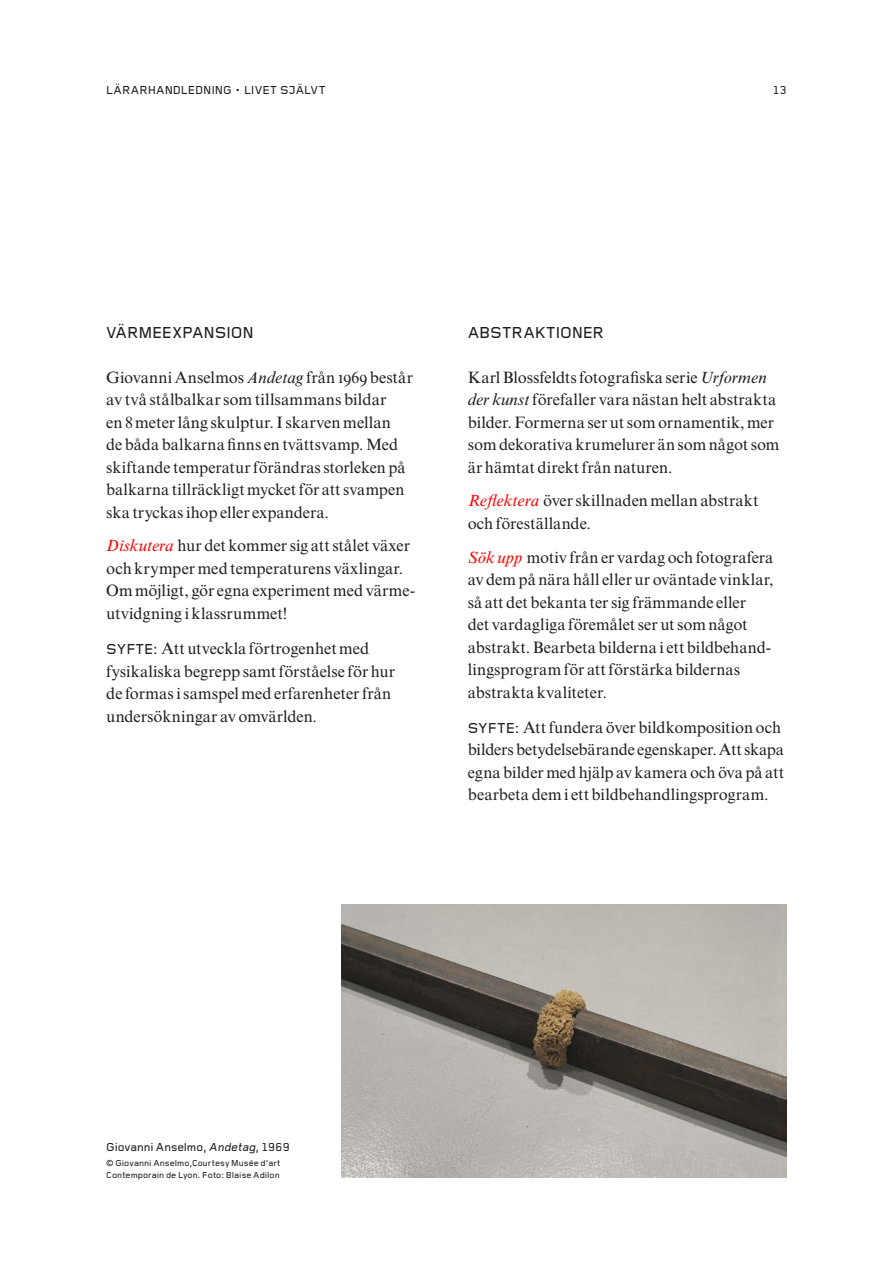
<style>
.page{position:relative;width:893px;height:1263px;background:#fff}
.page>*{position:absolute;margin:0;border:0;box-sizing:border-box;transform-origin:0 0}
.Brödtext{font:16.5px/22.5px "Times MM";color:#231f20}
.Brödtext-2{font:500 16.5px "Gridnik MM";letter-spacing:-.01em;color:#231f20}
.Rubrik{font:500 12px "Gridnik MM";letter-spacing:.005em;color:#231f20}
.Bildtext{font:500 12px "Gridnik MM";letter-spacing:-.01em;color:#231f20}
.Bildtext-2{font:500 9px/12px "Gridnik MM";letter-spacing:.005em;color:#231f20}
.s1{font-style:italic}
.s2{font-style:italic;color:#f00}
.s3{font-family:"Gridnik MM";font-weight:500;font-size:15px}
</style>
<div class="page">
<img style="left:342px;top:905px;width:445px;height:273px">
<p class="Rubrik" style="left:106px;top:83px;width:221px">LÄRARHANDLEDNING • LIVET SJÄLVT</p>
<p class="Rubrik" style="left:773px;top:83px;width:15px">13</p>
<p class="Brödtext-2" style="left:106px;top:323px;width:149px">VÄRMEEXPANSION</p>
<p class="Brödtext" style="left:106px;top:366px;width:308px">Giovanni Anselmos <span class="s1">Andetag</span> från 1969 består av två stålbalkar som tillsammans bildar<br>en 8 meter lång skulptur. I skarven mellan<br>de båda balkarna finns en tvättsvamp. Med skiftande temperatur förändras storleken på balkarna tillräckligt mycket för att svampen ska tryckas ihop eller expandera.</p>
<p class="Brödtext" style="left:106px;top:534px;width:311px"><span class="s2">Diskutera</span> hur det kommer sig att stålet växer och krymper med temperaturens växlingar.<br>Om möjligt, gör egna experiment med värme&shy;utvidgning i klassrummet!</p>
<p class="Brödtext" style="left:106px;top:637px;width:290px"><span class="s3">SYFTE:</span> Att utveckla förtrogenhet med fysikaliska begrepp samt förståelse för hur de formas i samspel med erfarenheter från undersökningar av omvärlden.</p>
<p class="Brödtext-2" style="left:468px;top:323px;width:138px">ABSTRAKTIONER</p>
<p class="Brödtext" style="left:468px;top:366px;width:313px">Karl Blossfeldts fotografiska serie <span class="s1">Urformen der kunst</span> förefaller vara nästan helt abstrakta bilder. Formerna ser ut som ornamentik, mer som dekorativa krumelurer än som något som är hämtat direkt från naturen.</p>
<p class="Brödtext" style="left:468px;top:489px;width:292px"><span class="s2">Reflektera</span> över skillnaden mellan abstrakt och föreställande.</p>
<p class="Brödtext" style="left:468px;top:546px;width:307px"><span class="s2">Sök upp</span> motiv från er vardag och fotografera av dem på nära håll eller ur oväntade vinklar, så att det bekanta ter sig främmande eller<br>det vardagliga föremålet ser ut som något abstrakt. Bearbeta bilderna i ett bildbehand&shy;lingsprogram för att förstärka bildernas abstrakta kvaliteter.</p>
<p class="Brödtext" style="left:468px;top:716px;width:318px"><span class="s3">SYFTE:</span> Att fundera över bildkomposition och bilders betydelsebärande egenskaper. Att skapa egna bilder med hjälp av kamera och öva på att bearbeta dem i ett bildbehandlingsprogram.</p>
<p class="Bildtext" style="left:106px;top:1140px;width:185px">Giovanni Anselmo, Andetag, 1969</p>
<p class="Bildtext-2" style="left:106px;top:1157px;width:176px">© Giovanni Anselmo,Courtesy Musée d’art<br>Contemporain de Lyon. Foto: Blaise Adilon</p>
</div>
